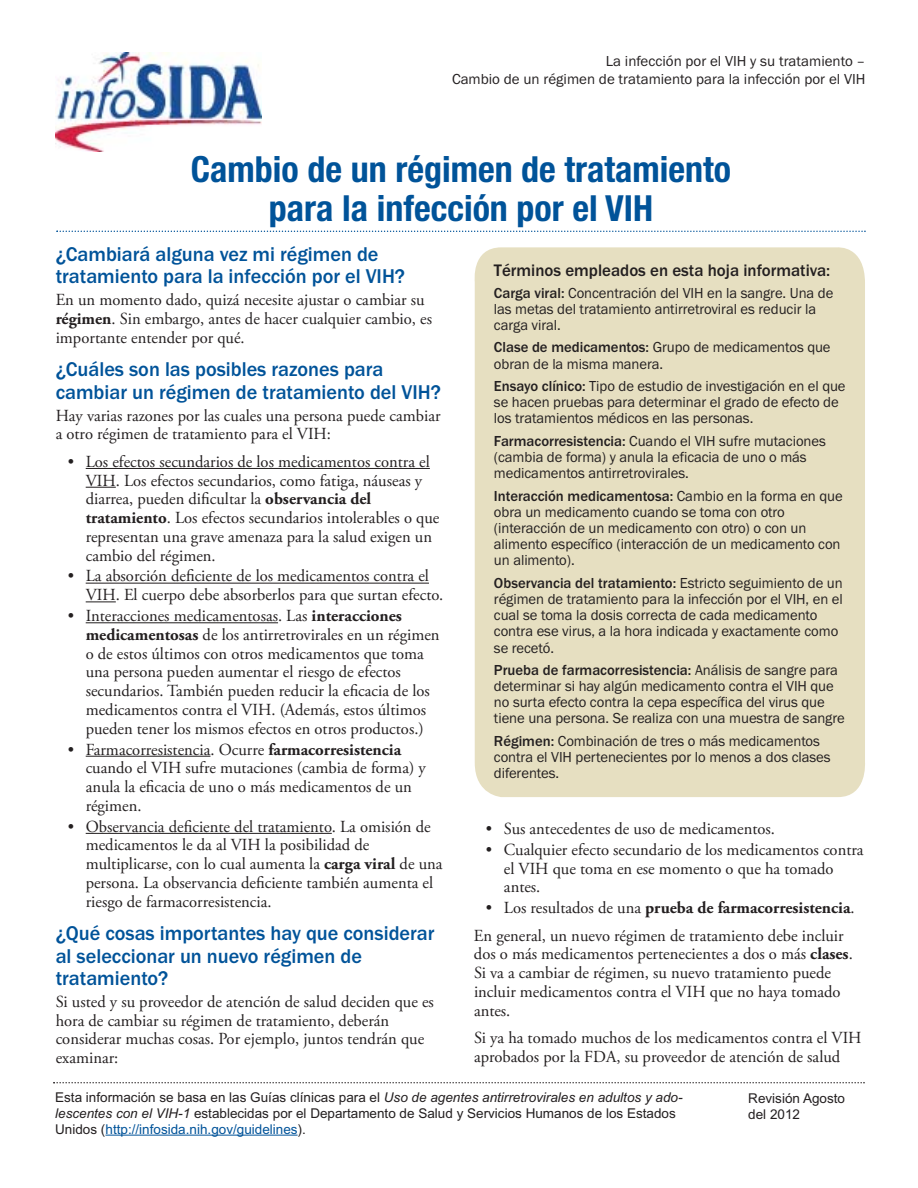
<style>
.page{position:relative;width:918px;height:1188px;background:#fff}
.page>*{position:absolute;margin:0;border:0;box-sizing:border-box;transform-origin:0 0}
.t1{font:700 condensed 36px/39px "Helvetica Neue";color:#005399;text-align:center}
.t2{font:500 20.7px/22.5px "Franklin Gothic";color:#005399}
.t3{font:500 17.25px "Franklin Gothic";color:#231f20}
.t4{font:16.8px/18.8px "Adobe Garamond Pro";color:#231f20}
.t5{font:700 16.8px "Adobe Garamond Pro";color:#231f20}
.t6{font:15px/16.2px "Franklin Gothic";letter-spacing:-.005em;color:#231f20}
.t7{font:13.5px "Arial";color:#231f20}
.t8{font:13.5px "Arial";color:#005399}
.s1{font-weight:700}
.s2{font-weight:500}
.s3{font-weight:400}
.s4{font-style:italic}
.s5{color:#231f20}
</style>
<div class="page">
<svg style="left:53px;top:1082px;width:812px;height:1px"></svg>
<hr style="left:86px;top:468px;width:344px;height:1px;background:#231f20">
<hr style="left:86px;top:487px;width:30px;height:1px;background:#231f20">
<hr style="left:86px;top:583px;width:343px;height:1px;background:#231f20">
<hr style="left:86px;top:601px;width:30px;height:1px;background:#231f20">
<hr style="left:86px;top:622px;width:192px;height:1px;background:#231f20">
<hr style="left:86px;top:756px;width:124px;height:1px;background:#231f20">
<hr style="left:86px;top:833px;width:246px;height:1px;background:#231f20">
<svg style="left:56px;top:231px;width:810px;height:1px"></svg>
<hr style="left:105px;top:1135px;width:193px;height:1px;background:#005399">
<img style="left:56px;top:53px;width:205px;height:99px">
<div style="left:474px;top:247px;width:391px;height:550px;background:#e6dfc1"></div>
<p class="t6" style="left:452px;top:53px;width:415px;line-height:18px;text-align:right">La infección por el VIH y su tratamiento –<br>Cambio de un régimen de tratamiento para la infección por el VIH</p>
<h1 class="t1" style="left:191px;top:153px;width:542px">Cambio de un régimen de tratamiento para la infección por el VIH</h1>
<p class="t2" style="left:56px;top:244px;width:351px">¿Cambiará alguna vez mi régimen de tratamiento para la infección por el VIH?</p>
<p class="t4" style="left:56px;top:292px;width:378px">En un momento dado, quizá necesite ajustar o cambiar su <span class="s1">régimen</span>. Sin embargo, antes de hacer cualquier cambio, es importante entender por qué.</p>
<p class="t2" style="left:56px;top:360px;width:387px">¿Cuáles son las posibles razones para cambiar un régimen de tratamiento del VIH?</p>
<p class="t4" style="left:56px;top:407px;width:386px">Hay varias razones por las cuales una persona puede cambiar a otro régimen de tratamiento para el VIH:</p>
<p class="t4" style="left:86px;top:453px;width:355px;text-indent:-18px">• Los efectos secundarios de los medicamentos contra el VIH. Los efectos secundarios, como fatiga, náuseas y diarrea, pueden dificultar la <span class="s1">observancia del tratamiento</span>. Los efectos secundarios intolerables o que representan una grave amenaza para la salud exigen un cambio del régimen.</p>
<p class="t4" style="left:86px;top:568px;width:359px;text-indent:-18px">• La absorción deficiente de los medicamentos contra el<br>VIH. El cuerpo debe absorberlos para que surtan efecto.</p>
<p class="t4" style="left:86px;top:608px;width:355px;text-indent:-18px">• Interacciones medicamentosas. Las <span class="s1">interacciones medicamentosas</span> de los antirretrovirales en un régimen o de estos últimos con otros medicamentos que toma una persona pueden aumentar el riesgo de efectos secundarios. También pueden reducir la eficacia de los medicamentos contra el VIH. (Además, estos últimos pueden tener los mismos efectos en otros productos.)</p>
<p class="t4" style="left:86px;top:741px;width:342px;text-indent:-18px">• Farmacorresistencia. Ocurre <span class="s1">farmacorresistencia </span>cuando el VIH sufre mutaciones (cambia de forma) y anula la eficacia de uno o más medicamentos de un régimen.</p>
<p class="t4" style="left:86px;top:818px;width:358px;text-indent:-18px">• Observancia deficiente del tratamiento. La omisión de medicamentos le da al VIH la posibilidad de multiplicarse, con lo cual aumenta la <span class="s1">carga viral</span> de una persona. La observancia deficiente también aumenta el riesgo de farmacorresistencia.</p>
<p class="t2" style="left:56px;top:923px;width:380px">¿Qué cosas importantes hay que considerar al seleccionar un nuevo régimen de tratamiento?</p>
<p class="t4" style="left:56px;top:994px;width:380px">Si usted y su proveedor de atención de salud deciden que es hora de cambiar su régimen de tratamiento, deberán considerar muchas cosas. Por ejemplo, juntos tendrán que examinar:</p>
<p class="t3" style="left:494px;top:264px;width:338px">Términos empleados en esta hoja informativa:</p>
<p class="t6" style="left:494px;top:286px;width:341px"><span class="s2">Carga viral:</span> Concentración del VIH en la sangre. Una de las metas del tratamiento antirretroviral es reducir la carga viral.</p>
<p class="t6" style="left:494px;top:341px;width:338px"><span class="s2">Clase de medicamentos:</span> Grupo de medicamentos que obran de la misma manera.</p>
<p class="t6" style="left:494px;top:379px;width:353px"><span class="s2">Ensayo clínico:</span> Tipo de estudio de investigación en el que se hacen pruebas para determinar el grado de efecto de los tratamientos médicos en las personas.</p>
<p class="t6" style="left:494px;top:434px;width:333px"><span class="s2">Farmacorresistencia:</span> Cuando el VIH sufre mutaciones (cambia de forma) y anula la eficacia de uno o más medicamentos antirretrovirales.</p>
<p class="t6" style="left:494px;top:489px;width:350px"><span class="s2">Interacción medicamentosa:</span> Cambio en la forma en que obra un medicamento cuando se toma con otro (interacción de un medicamento con otro) o con un alimento específico (interacción de un medicamento con un alimento).</p>
<p class="t6" style="left:494px;top:576px;width:350px"><span class="s2">Observancia del tratamiento:</span> Estricto seguimiento de un régimen de tratamiento para la infección por el VIH, en el cual se toma la dosis correcta de cada medicamento contra ese virus, a la hora indicada y exactamente como se recetó.</p>
<p class="t6" style="left:494px;top:663px;width:352px"><span class="s2">Prueba de farmacorresistencia:</span> Análisis de sangre para determinar si hay algún medicamento contra el VIH que no surta efecto contra la cepa específica del virus que tiene una persona. Se realiza con una muestra de sangre</p>
<p class="t6" style="left:494px;top:734px;width:338px"><span class="s2">Régimen:</span> Combinación de tres o más medicamentos contra el VIH pertenecientes por lo menos a dos clases diferentes.</p>
<p class="t4" style="left:486px;top:821px;width:291px">• Sus antecedentes de uso de medicamentos.</p>
<p class="t4" style="left:504px;top:841px;width:361px;text-indent:-18px">• Cualquier efecto secundario de los medicamentos contra el VIH que toma en ese momento o que ha tomado antes.</p>
<p class="t5" style="left:486px;top:901px;width:370px"><span class="s3">• Los resultados de una</span> prueba de farmacorresistencia<span class="s3">.</span></p>
<p class="t4" style="left:474px;top:927px;width:380px">En general, un nuevo régimen de tratamiento debe incluir dos o más medicamentos pertenecientes a dos o más <span class="s1">clases</span>.<br>Si va a cambiar de régimen, su nuevo tratamiento puede incluir medicamentos contra el VIH que no haya tomado antes.</p>
<p class="t4" style="left:474px;top:1030px;width:389px">Si ya ha tomado muchos de los medicamentos contra el VIH aprobados por la FDA, su proveedor de atención de salud</p>
<p class="t7" style="left:55px;top:1093px;width:629px">Esta información se basa en las Guías clínicas para el <span class="s4">Uso de agentes antirretrovirales en adultos y ado-</span></p>
<p class="t7" style="left:748px;top:1094px;width:98px">Revisión Agosto</p>
<p class="t7" style="left:55px;top:1108px;width:622px"><span class="s4">lescentes con el VIH-1</span> establecidas por el Departamento de Salud y Servicios Humanos de los Estados</p>
<p class="t7" style="left:748px;top:1110px;width:53px">del 2012</p>
<p class="t8" style="left:55px;top:1124px;width:252px"><span class="s5">Unidos (</span>http://infosida.nih.gov/guidelines<span class="s5">).</span></p>
</div>
